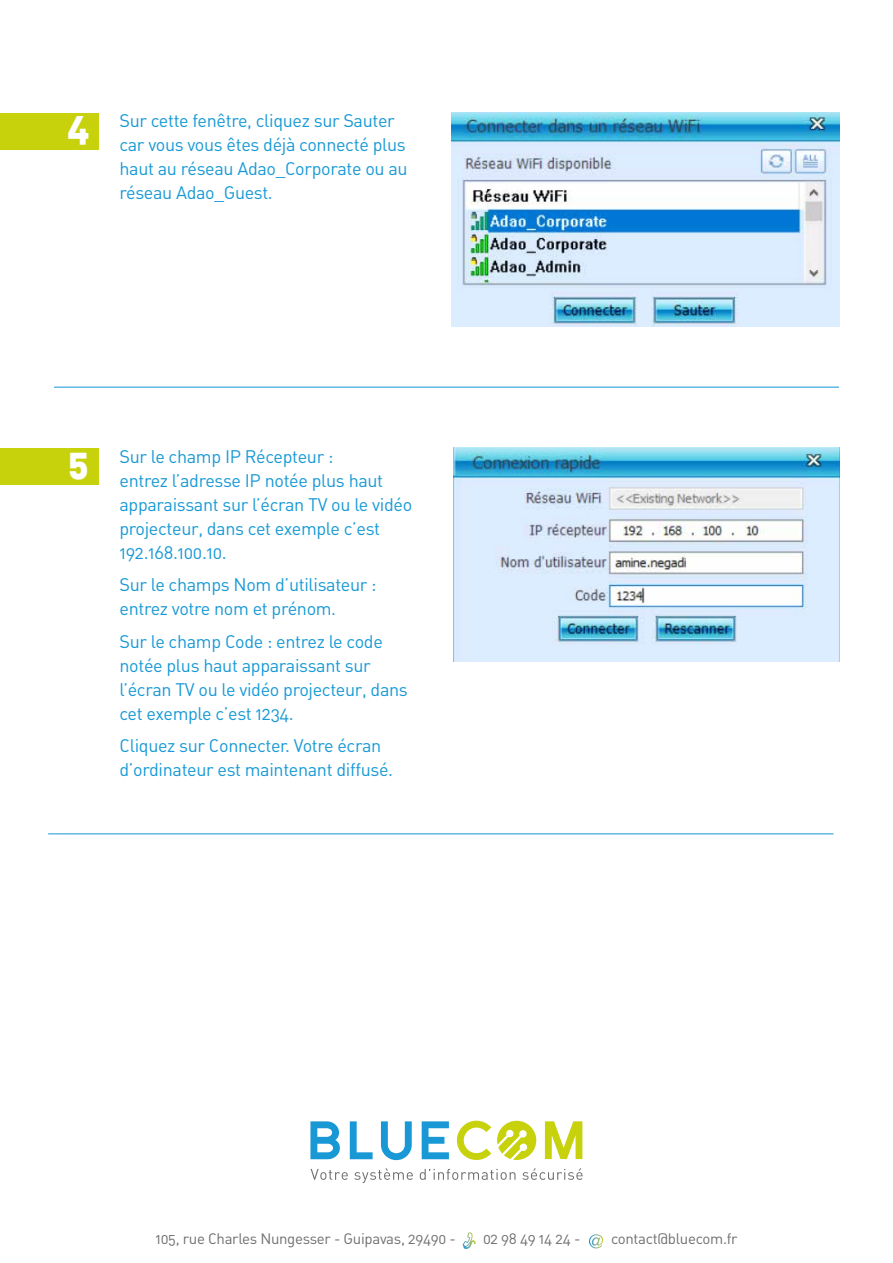
<style>
.page{position:relative;width:893px;height:1263px;background:#fff}
.page>*{position:absolute;margin:0;border:0;box-sizing:border-box;transform-origin:0 0}
.t1{font:37.5px "DIN Black Alternate";color:#fff}
.t2{font:18px/24px "DIN Regular Alternate";letter-spacing:-.02em;color:#1899d6}
.t3{font:15px "DIN Regular Alternate";letter-spacing:-.02em;color:#706f6f}
</style>
<div class="page">
<div style="left:0;top:113px;width:98px;height:37px;background:#c7d10c"></div>
<div style="left:0;top:448px;width:98px;height:37px;background:#c7d10c"></div>
<img style="left:452px;top:113px;width:387px;height:213px">
<img style="left:454px;top:448px;width:385px;height:214px">
<hr style="left:54px;top:387px;width:785px;height:1px;background:#1396d4">
<hr style="left:48px;top:833px;width:785px;height:1px;background:#1396d4">
<svg style="left:462px;top:1232px;width:14px;height:17px"></svg>
<svg style="left:589px;top:1234px;width:14px;height:14px"></svg>
<svg style="left:350px;top:1121px;width:23px;height:38px"></svg>
<svg style="left:422px;top:1121px;width:27px;height:38px"></svg>
<svg style="left:545px;top:1121px;width:37px;height:38px"></svg>
<svg style="left:310px;top:1121px;width:30px;height:38px"></svg>
<svg style="left:381px;top:1121px;width:31px;height:39px"></svg>
<svg style="left:457px;top:1121px;width:34px;height:39px"></svg>
<svg style="left:311px;top:1169px;width:37px;height:11px"></svg>
<svg style="left:354px;top:1168px;width:59px;height:15px"></svg>
<svg style="left:420px;top:1169px;width:95px;height:11px"></svg>
<svg style="left:522px;top:1168px;width:60px;height:12px"></svg>
<svg style="left:497px;top:1121px;width:39px;height:39px"></svg>
<h1 class="t1" style="left:67px;top:101px;width:25px">4</h1>
<p class="t2" style="left:119px;top:108px;width:290px">Sur cette fenêtre, cliquez sur Sauter car vous vous êtes déjà connecté plus haut au réseau Adao_Corporate ou au réseau Adao_Guest.</p>
<h1 class="t1" style="left:68px;top:436px;width:23px">5</h1>
<p class="t2" style="left:119px;top:444px;width:294px">Sur le champ IP Récepteur :<br>entrez l’adresse IP notée plus haut apparaissant sur l’écran TV ou le vidéo projecteur, dans cet exemple c’est<br>192.168.100.10.</p>
<p class="t2" style="left:119px;top:572px;width:259px">Sur le champs Nom d’utilisateur : entrez votre nom et prénom.</p>
<p class="t2" style="left:119px;top:629px;width:290px">Sur le champ Code : entrez le code notée plus haut apparaissant sur l’écran TV ou le vidéo projecteur, dans cet exemple c’est 1234.</p>
<p class="t2" style="left:119px;top:733px;width:275px">Cliquez sur Connecter. Votre écran d’ordinateur est maintenant diffusé.</p>
<p class="t3" style="left:155px;top:1229px;width:302px">105, rue Charles Nungesser - Guipavas, 29490 -</p>
<p class="t3" style="left:483px;top:1229px;width:99px">02 98 49 14 24 -</p>
<p class="t3" style="left:611px;top:1229px;width:128px">contact@bluecom.fr</p>
</div>
